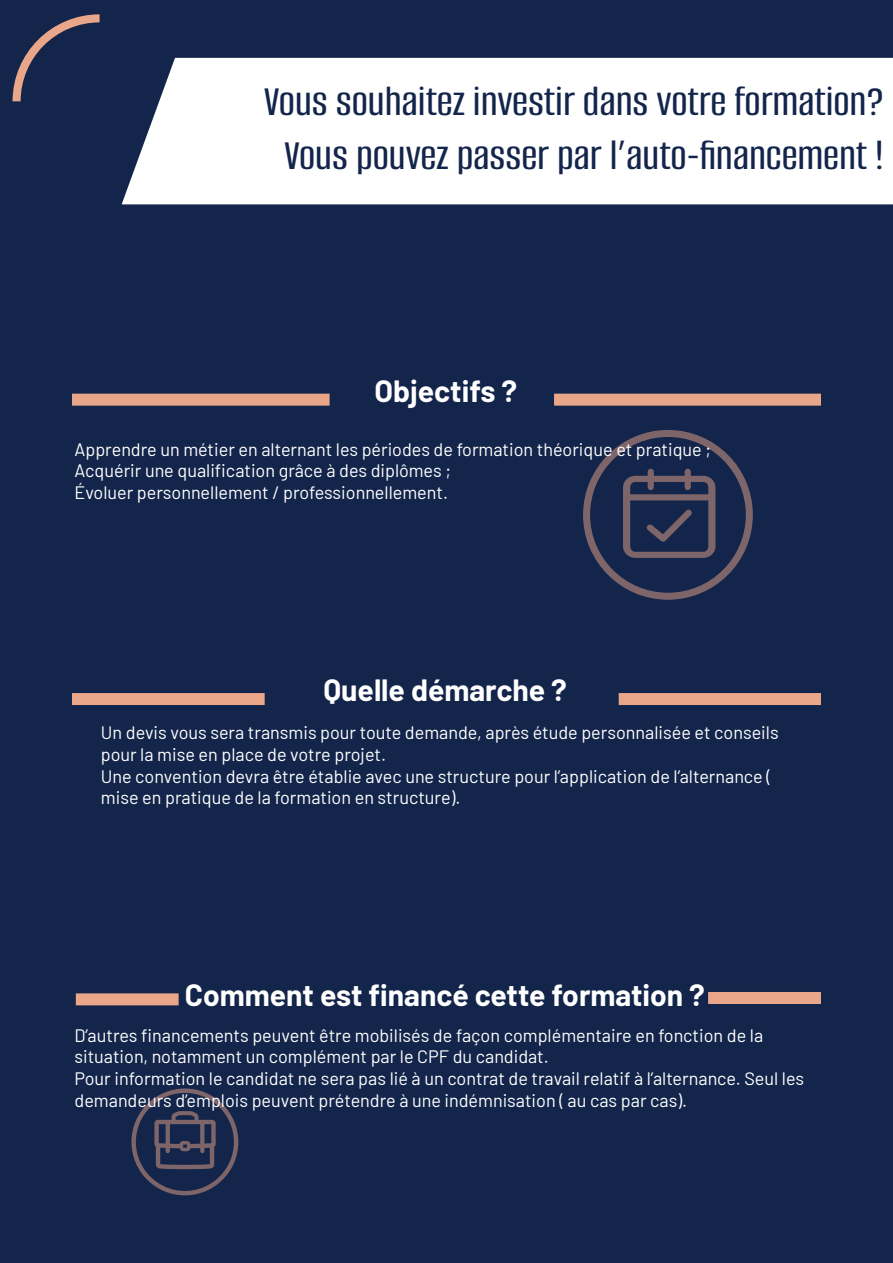
<style>
.page{position:relative;width:893px;height:1263px;background:#13254b}
.page>*{position:absolute;margin:0;border:0;box-sizing:border-box;transform-origin:0 0}
.t1{font:100 45px/54px "Alumni Sans";color:#13254b;text-align:center}
.t2{font:700 30px "Barlow";color:#fff}
.t3{font:18px/21.6px "Barlow";color:#fff}
</style>
<div class="page">
<div style="left:122px;top:58px;width:771px;height:146px;background:#fff"></div>
<div style="left:72px;top:394px;width:258px;height:12px;background:#eaa688"></div>
<div style="left:72px;top:693px;width:193px;height:12px;background:#eaa688"></div>
<div style="left:554px;top:394px;width:267px;height:12px;background:#eaa688"></div>
<div style="left:619px;top:693px;width:202px;height:12px;background:#eaa688"></div>
<div style="left:76px;top:993px;width:103px;height:12px;background:#eaa688"></div>
<div style="left:708px;top:992px;width:113px;height:12px;background:#eaa688"></div>
<svg style="left:583px;top:430px;width:170px;height:170px"></svg>
<svg style="left:131px;top:1088px;width:107px;height:107px"></svg>
<svg style="left:13px;top:14px;width:87px;height:87px"></svg>
<h1 class="t1" style="left:264px;top:76px;width:621px">Vous souhaitez investir dans votre formation?<br>Vous pouvez passer par l’auto-financement !</h1>
<h2 class="t2" style="left:375px;top:369px;width:144px">Objectifs ?</h2>
<p class="t3" style="left:75px;top:437px;width:638px">Apprendre un métier en alternant les périodes de formation théorique et pratique ;<br>Acquérir une qualification grâce à des diplômes ;<br>Évoluer personnellement / professionnellement.</p>
<h2 class="t2" style="left:323px;top:668px;width:245px">Quelle démarche ?</h2>
<p class="t3" style="left:101px;top:721px;width:679px">Un devis vous sera transmis pour toute demande, après étude personnalisée et conseils pour la mise en place de votre projet.<br>Une convention devra être établie avec une structure pour l’application de l’alternance ( mise en pratique de la formation en structure).</p>
<h2 class="t2" style="left:185px;top:973px;width:521px">Comment est financé cette formation ?</h2>
<p class="t3" style="left:75px;top:1023px;width:731px">D’autres financements peuvent être mobilisés de façon complémentaire en fonction de la situation, notamment un complément par le CPF du candidat.<br>Pour information le candidat ne sera pas lié à un contrat de travail relatif à l’alternance. Seul les demandeurs d’emplois peuvent prétendre à une indémnisation ( au cas par cas).</p>
</div>
